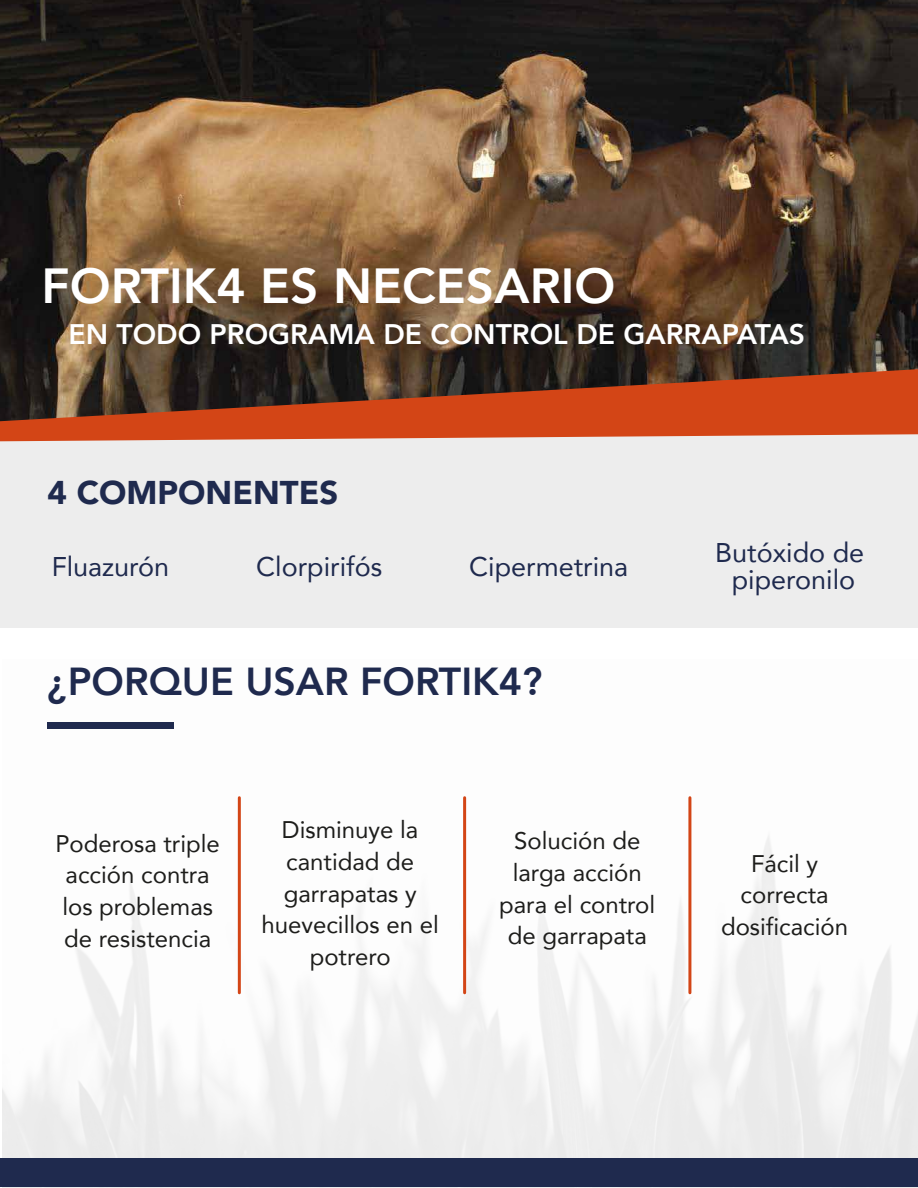
<style>
.page{position:relative;width:918px;height:1188px;background:#fff}
.page>*{position:absolute;margin:0;border:0;box-sizing:border-box;transform-origin:0 0}
.t1{font:800 49.2px "Avenir";color:#fff}
.t2{font:800 39px "Avenir";color:#1f2a4e}
.t3{font:900 32.85px "Avenir";color:#1f2a4e}
.t4{font:800 28.2px "Avenir";color:#fff}
.t5{font:27px/26.4px "Avenir";color:#1f2a4e;text-align:center}
.t6{font:24px/31.8px "Avenir";color:#1d1d1b;text-align:center}
</style>
<div class="page">
<div style="left:0;top:424px;width:918px;height:204px;background:#ededed"></div>
<img style="left:2px;top:722px;width:916px;height:466px">
<img style="left:0;top:0;width:918px;height:369px">
<svg style="left:0;top:369px;width:918px;height:72px;fill:#d34516"></svg>
<div style="left:0;top:1159px;width:918px;height:28px;background:#1f2a4e"></div>
<div style="left:48px;top:723px;width:126px;height:6px;background:#1f2a4e"></div>
<hr style="left:238px;top:798px;width:3px;height:195px;background:#d34516">
<hr style="left:463px;top:798px;width:3px;height:195px;background:#d34516">
<hr style="left:688px;top:798px;width:3px;height:195px;background:#d34516">
<h1 class="t1" style="left:42px;top:248px;width:575px">FORTIK4 ES NECESARIO</h1>
<p class="t4" style="left:68px;top:312px;width:738px">EN TODO PROGRAMA DE CONTROL DE GARRAPATAS</p>
<h3 class="t3" style="left:48px;top:465px;width:292px">4 COMPONENTES</h3>
<p class="t5" style="left:52px;top:553px;width:119px">Fluazurón</p>
<p class="t5" style="left:256px;top:553px;width:128px">Clorpirifós</p>
<p class="t5" style="left:469px;top:553px;width:161px">Cipermetrina</p>
<h2 class="t2" style="left:48px;top:651px;width:496px">¿PORQUE USAR FORTIK4?</h2>
<p class="t6" style="left:55px;top:827px;width:166px;text-align:left">Poderosa triple acción contra los problemas de resistencia</p>
<p class="t6" style="left:261px;top:813px;width:179px">Disminuye la cantidad de garrapatas y huevecillos en el potrero</p>
<p class="t6" style="left:499px;top:824px;width:158px">Solución de larga acción para el control de garrapata</p>
<p class="t5" style="left:715px;top:539px;width:151px">Butóxido de piperonilo</p>
<p class="t6" style="left:721px;top:847px;width:129px">Fácil y correcta dosificación</p>
</div>
